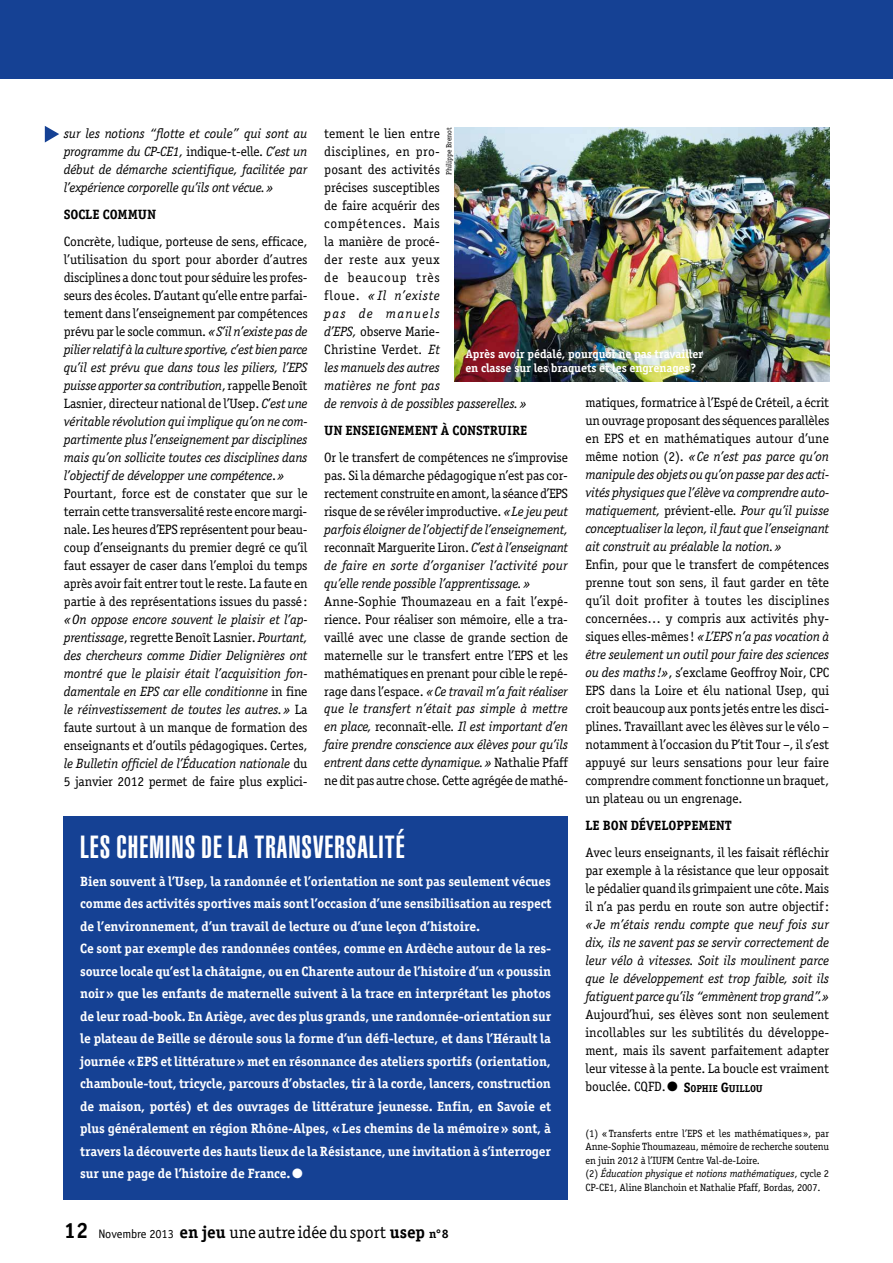
<style>
.page{position:relative;width:893px;height:1263px;background:#fff}
.page>*{position:absolute;margin:0;border:0;box-sizing:border-box;transform-origin:0 0}
.t1{font:900 extra-condensed 31.5px "Helvetica";letter-spacing:.03em;color:#fff}
.t2{font:17.25px "Officina Serif";letter-spacing:-.005em;color:#000}
.t3{font:13.5px/18px "Officina Serif";letter-spacing:-.01em;color:#000;text-align:justify}
.t4{font:italic 13.5px/18px "Officina Serif";letter-spacing:-.01em;color:#000;text-align:justify}
.t5{font:700 13.5px/22.5px "Officina Serif";letter-spacing:-.01em;color:#fff}
.t6{font:13.5px/18px "Officina Serif";letter-spacing:.01em;color:#000}
.t7{font:700 13.5px "Officina Serif";letter-spacing:-.005em;color:#000}
.t8{font:700 12px/13.5px "Officina Serif";letter-spacing:-.005em;color:#fff}
.t9{font:10.5px/13.5px "Officina Serif";letter-spacing:-.01em;color:#000}
.t10{font:7.5px "Officina Serif";letter-spacing:-.005em;color:#000}
.s1{font-style:italic}
.s2{font-style:normal}
.s3{font-weight:700}
.s4{font-weight:700;font-size:10.2px}
.s5{font-weight:700;font-size:22.2px}
.s6{font-family:"Officina Sans";font-size:12.3px}
.s7{font-weight:700;font-size:12.3px}
</style>
<div class="page">
<div style="left:0;top:0;width:893px;height:79px;background:#154194"></div>
<svg style="left:45px;top:126px;width:14px;height:17px"></svg>
<div style="left:64px;top:816px;width:504px;height:383px;background:#154194"></div>
<img style="left:455px;top:128px;width:374px;height:254px">
<p class="t10" style="left:445px;top:175px;width:49px;rotate:-90deg">Philippe Brenot</p>
<p class="t6" style="left:324px;top:124px;width:204px">tement le lien entre<br>disciplines, en pro-<br>posant des activités<br>précises susceptibles<br>de faire acquérir des<br>compétences. Mais<br>la manière de procé-<br>der reste aux yeux<br>de beaucoup très<br>floue. <span class="s1">« Il n’existe<br>pas de manuels<br>d’EPS,</span> observe Marie-<br>Christine Verdet<span class="s1">. Et<br>les manuels des autres<br>matières ne font pas<br>de renvois à de possibles passerelles.»</span></p>
<p class="t7" style="left:324px;top:421px;width:205px">UN ENSEIGNEMENT À CONSTRUIRE</p>
<p class="t3" style="left:324px;top:448px;width:245px">Or le transfert de compétences ne s’improvise pas. Si la démarche pédagogique n’est pas cor&shy;rectement construite en amont, la séance d’EPS risque de se révéler improductive. <span class="s1">«Le jeu peut parfois éloigner de l’objectif de l’enseignement, </span>reconnaît Marguerite Liron. <span class="s1">C’est à l’enseignant de faire en sorte d’organiser l’activité pour qu’elle rende possible l’apprentissage.»</span></p>
<p class="t3" style="left:324px;top:592px;width:245px">Anne-Sophie Thoumazeau en a fait l’expé&shy;rience. Pour réaliser son mémoire, elle a tra&shy;vaillé avec une classe de grande section de maternelle sur le transfert entre l’EPS et les mathématiques en prenant pour cible le repé&shy;rage dans l’espace. <span class="s1">«Ce travail m’a fait réaliser que le transfert n’était pas simple à mettre en place,</span> reconnaît-elle<span class="s1">. Il est important d’en faire prendre conscience aux élèves pour qu’ils entrent dans cette dynamique.»</span> Nathalie Pfaff ne dit pas autre chose. Cette agrégée de mathé-</p>
<p class="t4" style="left:64px;top:124px;width:245px">sur les notions “flotte et coule” qui sont au programme du CP-CE1, <span class="s2">indique-t-elle.</span> C’est un début de démarche scientifique, facilitée par l’expérience corporelle qu’ils ont vécue.»</p>
<p class="t7" style="left:64px;top:206px;width:94px">SOCLE COMMUN</p>
<p class="t3" style="left:64px;top:232px;width:245px;text-align:left">Concrète, ludique, porteuse de sens, efficace, l’utilisation du sport pour aborder d’autres disciplines a donc tout pour séduire les profes&shy;seurs des écoles. D’autant qu’elle entre parfai&shy;tement dans l’enseignement par compétences prévu par le socle commun. <span class="s1">«S’il n’existe pas de pilier relatif à la culture sportive, c’est bien parce qu’il est prévu que dans tous les piliers, l’EPS puisse apporter sa contribution</span>, rappelle Benoît Lasnier, directeur national de l’Usep. <span class="s1">C’est une véritable révolution qui implique qu’on ne com&shy;partimente plus l’enseignement par disciplines mais qu’on sollicite toutes ces disciplines dans l’objectif de développer une compétence</span>.<span class="s1">» </span>Pourtant, force est de constater que sur le terrain cette transversalité reste encore margi&shy;nale. Les heures d’EPS représentent pour beau&shy;coup d’enseignants du premier degré ce qu’il faut essayer de caser dans l’emploi du temps après avoir fait entrer tout le reste. La faute en partie à des représentations issues du passé:</p>
<p class="t4" style="left:64px;top:610px;width:245px">«On oppose encore souvent le plaisir et l’ap&shy;prentissage<span class="s2">, regrette Benoît Lasnier.</span> Pourtant, des chercheurs comme Didier Delignières ont montré que le plaisir était l’acquisition fon&shy;damentale en EPS car elle conditionne <span class="s2">in fine </span>le réinvestissement de toutes les autres.» <span class="s2">La faute surtout à un manque de formation des enseignants et d’outils pédagogiques. Certes, </span>le Bulletin officiel de l’Éducation nationale <span class="s2">du 5 janvier 2012 permet de faire plus explici-</span></p>
<p class="t8" style="left:465px;top:347px;width:239px">Après avoir pédalé, pourquoi ne pas travailler en classe sur les braquets et les engrenages ?</p>
<p class="t4" style="left:585px;top:394px;width:245px"><span class="s2">matiques, formatrice à l’Espé de Créteil, a écrit un ouvrage proposant des séquences parallèles en EPS et en mathématiques autour d’une même notion (2).</span> «Ce n’est pas parce qu’on manipule des objets ou qu’on passe par des acti&shy;vités physiques que l’élève va comprendre auto&shy;matiquement, <span class="s2">prévient-elle</span>. Pour qu’il puisse conceptualiser la leçon, il faut que l’enseignant ait construit au préalable la notion.»</p>
<p class="t3" style="left:585px;top:556px;width:245px">Enfin, pour que le transfert de compétences prenne tout son sens, il faut garder en tête qu’il doit profiter à toutes les disciplines concernées… y compris aux activités phy&shy;siques elles-mêmes! <span class="s1">«L’EPS n’a pas vocation à être seulement un outil pour faire des sciences ou des maths!»</span>, s’exclame Geoffroy Noir, CPC EPS dans la Loire et élu national Usep, qui croit beaucoup aux ponts jetés entre les disci&shy;plines. Travaillant avec les élèves sur le vélo – notamment à l’occasion du P’tit Tour –, il s’est appuyé sur leurs sensations pour leur faire comprendre comment fonctionne un braquet, un plateau ou un engrenage.</p>
<p class="t7" style="left:585px;top:817px;width:148px">LE BON DÉVELOPPEMENT</p>
<p class="t3" style="left:585px;top:844px;width:245px">Avec leurs enseignants, il les faisait réfléchir par exemple à la résistance que leur opposait le pédalier quand ils grimpaient une côte. Mais il n’a pas perdu en route son autre objectif:</p>
<p class="t4" style="left:585px;top:916px;width:245px">«Je m’étais rendu compte que neuf fois sur dix, ils ne savent pas se servir correctement de leur vélo à vitesses. Soit ils moulinent parce que le développement est trop faible, soit ils fatiguent parce qu’ils “emmènent trop grand”.»</p>
<p class="t3" style="left:585px;top:1006px;width:245px">Aujourd’hui, ses élèves sont non seulement incollables sur les subtilités du développe&shy;ment, mais ils savent parfaitement adapter leur vitesse à la pente. La boucle est vraiment bouclée. CQFD.● <span class="s3">S</span><span class="s4">OPHIE</span> <span class="s3">G</span><span class="s4">UILLOU</span></p>
<p class="t9" style="left:585px;top:1126px;width:245px">(1) « Transferts entre l’EPS et les mathématiques », par Anne-Sophie Thoumazeau, mémoire de recherche soutenu en juin 2012 à l’IUFM Centre Val-de-Loire.<br>(2) <span class="s1">Éducation physique et notions mathématiques</span>, cycle 2<br>CP-CE1, Aline Blanchoin et Nathalie Pfaff, Bordas, 2007.</p>
<h1 class="t1" style="left:80px;top:829px;width:326px">LES CHEMINS DE LA TRANSVERSALITÉ</h1>
<p class="t5" style="left:80px;top:869px;width:473px">Bien souvent à l’Usep, la randonnée et l’orientation ne sont pas seulement vécues comme des activités sportives mais sont l’occasion d’une sensibilisation au respect de l’environnement, d’un travail de lecture ou d’une leçon d’histoire.<br>Ce sont par exemple des randonnées contées, comme en Ardèche autour de la res&shy;source locale qu’est la châtaigne, ou en Charente autour de l’histoire d’un «poussin noir» que les enfants de maternelle suivent à la trace en interprétant les photos de leur road-book. En Ariège, avec des plus grands, une randonnée-orientation sur le plateau de Beille se déroule sous la forme d’un défi-lecture, et dans l’Hérault la journée «EPS et littérature» met en résonnance des ateliers sportifs (orientation, chamboule-tout, tricycle, parcours d’obstacles, tir à la corde, lancers, construction de maison, portés) et des ouvrages de littérature jeunesse. Enfin, en Savoie et plus généralement en région Rhône-Alpes, «Les chemins de la mémoire» sont, à travers la découverte des hauts lieux de la Résistance, une invitation à s’interroger sur une page de l’histoire de France.●</p>
<p class="t2" style="left:64px;top:1222px;width:386px"><span class="s5">12</span> <span class="s6">Novembre 2013</span> <span class="s3">en jeu</span> une autre idée du sport <span class="s3">usep</span> <span class="s7">n°8</span></p>
</div>
